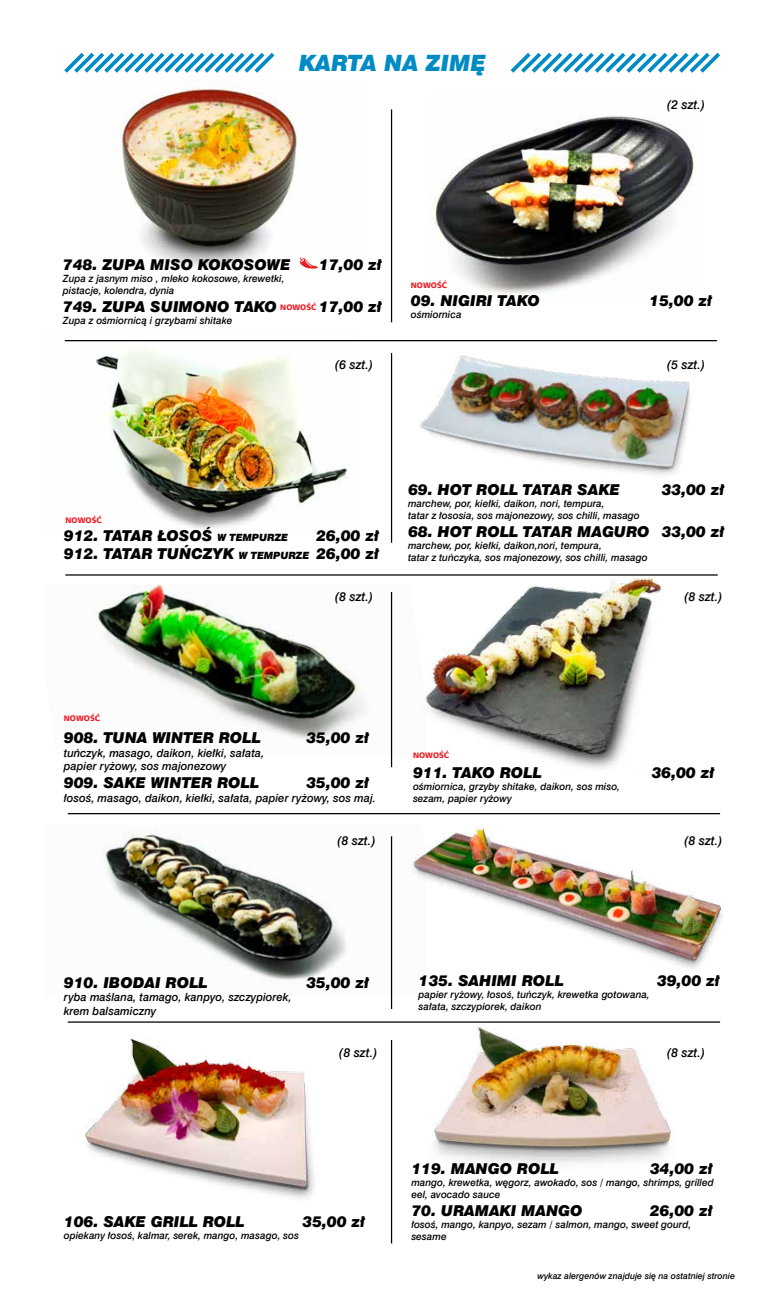
<style>
.page{position:relative;width:780px;height:1312px;background:#fff}
.page>*{position:absolute;margin:0;border:0;box-sizing:border-box;transform-origin:0 0}
.t1{font:italic 22.5px "Swis 721 Blk EU";color:#008bc4}
.t2{font:italic 15px/18px "Swis 721 Blk EU";color:#000;text-align:right}
.t3{font:italic 12.5px "Swis 721 Md EU";color:#000}
.t4{font:italic 11.25px/13.5px "Swis 721 Md EU";color:#000}
.t5{font:italic 10px/12px "Swis 721 Md EU";color:#000}
.t6{font:italic 8.75px "Swis 721 Md EU";color:#000}
.t7{font:7.88px "Humnst 777 Blk EU";color:#ed1d24}
.s1{font-size:10px}
</style>
<div class="page">
<img style="left:103px;top:832px;width:290px;height:164px">
<img style="left:96px;top:584px;width:268px;height:157px">
<img style="left:64px;top:340px;width:292px;height:190px">
<hr style="left:68px;top:812px;width:652px;height:2px;background:#000">
<img style="left:121px;top:86px;width:177px;height:182px">
<img style="left:433px;top:116px;width:261px;height:179px">
<img style="left:411px;top:825px;width:312px;height:143px">
<svg style="left:64px;top:52px;width:211px;height:21px"></svg>
<svg style="left:510px;top:52px;width:210px;height:21px"></svg>
<hr style="left:391px;top:109px;width:1px;height:213px;background:#000">
<hr style="left:65px;top:340px;width:652px;height:1px;background:#000">
<hr style="left:65px;top:574px;width:652px;height:1px;background:#000">
<hr style="left:68px;top:1021px;width:652px;height:1px;background:#000">
<hr style="left:391px;top:353px;width:1px;height:189px;background:#000">
<hr style="left:391px;top:836px;width:1px;height:172px;background:#000">
<hr style="left:391px;top:1039px;width:1px;height:204px;background:#000">
<img style="left:410px;top:1021px;width:295px;height:143px">
<img style="left:85px;top:1038px;width:229px;height:160px">
<svg style="left:300px;top:257px;width:18px;height:12px"></svg>
<img style="left:399px;top:341px;width:311px;height:134px">
<img style="left:390px;top:578px;width:271px;height:192px">
<h1 class="t1" style="left:299px;top:49px;width:188px">KARTA NA ZIMĘ</h1>
<p class="t3" style="left:666px;top:97px;width:40px">(2 szt.)</p>
<h2 class="t2" style="left:63px;top:256px;width:229px">748. ZUPA MISO KOKOSOWE</h2>
<h2 class="t2" style="left:319px;top:256px;width:64px">17,00 zł</h2>
<p class="t5" style="left:63px;top:273px;width:223px">Zupa z jasnym miso , mleko kokosowe, krewetki, pistacje, kolendra, dynia</p>
<h2 class="t2" style="left:63px;top:298px;width:215px">749. ZUPA SUIMONO TAKO</h2>
<h2 class="t2" style="left:319px;top:298px;width:64px">17,00 zł</h2>
<p class="t5" style="left:63px;top:315px;width:171px">Zupa z ośmiornicą i grzybami shitake</p>
<p class="t7" style="left:280px;top:302px;width:38px">NOWOŚĆ</p>
<p class="t3" style="left:334px;top:357px;width:40px">(6 szt.)</p>
<p class="t7" style="left:411px;top:280px;width:38px">NOWOŚĆ</p>
<h2 class="t2" style="left:411px;top:292px;width:130px">09. NIGIRI TAKO</h2>
<h2 class="t2" style="left:649px;top:292px;width:65px">15,00 zł</h2>
<p class="t5" style="left:411px;top:309px;width:52px">ośmiornica</p>
<p class="t3" style="left:666px;top:357px;width:40px">(5 szt.)</p>
<p class="t7" style="left:65px;top:515px;width:38px">NOWOŚĆ</p>
<h2 class="t2" style="left:64px;top:527px;width:226px">912. TATAR ŁOSOŚ <span class="s1">W TEMPURZE</span></h2>
<h2 class="t2" style="left:64px;top:527px;width:316px">26,00 zł<br>912. TATAR TUŃCZYK <span class="s1">W TEMPURZE</span> 26,00 zł</h2>
<p class="t3" style="left:334px;top:589px;width:40px">(8 szt.)</p>
<h2 class="t2" style="left:408px;top:481px;width:213px">69. HOT ROLL TATAR SAKE</h2>
<h2 class="t2" style="left:661px;top:481px;width:65px">33,00 zł</h2>
<p class="t5" style="left:408px;top:498px;width:233px">marchew, por, kiełki, daikon, nori, tempura,<br>tatar z łososia, sos majonezowy, sos chilli, masago</p>
<h2 class="t2" style="left:408px;top:523px;width:318px">68. HOT ROLL TATAR MAGURO 33,00 zł</h2>
<p class="t5" style="left:408px;top:540px;width:241px">marchew, por, kiełki, daikon,nori, tempura,<br>tatar z tuńczyka, sos majonezowy, sos chilli, masago</p>
<p class="t3" style="left:684px;top:589px;width:40px">(8 szt.)</p>
<p class="t7" style="left:64px;top:713px;width:38px">NOWOŚĆ</p>
<h2 class="t2" style="left:64px;top:729px;width:198px">908. TUNA WINTER ROLL</h2>
<h2 class="t2" style="left:306px;top:729px;width:65px">35,00 zł</h2>
<p class="t4" style="left:64px;top:746px;width:202px">tuńczyk, masago, daikon, kiełki, sałata, papier ryżowy, sos majonezowy</p>
<h2 class="t2" style="left:64px;top:774px;width:196px">909. SAKE WINTER ROLL</h2>
<h2 class="t2" style="left:306px;top:774px;width:65px">35,00 zł</h2>
<p class="t4" style="left:64px;top:791px;width:313px">łosoś, masago, daikon, kiełki, sałata, papier ryżowy, sos maj.</p>
<p class="t3" style="left:337px;top:833px;width:40px">(8 szt.)</p>
<p class="t7" style="left:413px;top:750px;width:38px">NOWOŚĆ</p>
<h2 class="t2" style="left:413px;top:763px;width:130px">911. TAKO ROLL</h2>
<h2 class="t2" style="left:651px;top:763px;width:65px">36,00 zł</h2>
<p class="t5" style="left:413px;top:780px;width:208px">ośmiornica, grzyby shitake, daikon, sos miso, sezam, papier ryżowy</p>
<p class="t3" style="left:684px;top:833px;width:40px">(8 szt.)</p>
<h2 class="t2" style="left:64px;top:973px;width:145px">910. IBODAI ROLL</h2>
<h2 class="t2" style="left:306px;top:973px;width:65px">35,00 zł</h2>
<p class="t4" style="left:64px;top:991px;width:229px">ryba maślana, tamago, kanpyo, szczypiorek, krem balsamiczny</p>
<p class="t3" style="left:339px;top:1044px;width:40px">(8 szt.)</p>
<h2 class="t2" style="left:418px;top:972px;width:146px">135. SAHIMI ROLL</h2>
<h2 class="t2" style="left:656px;top:972px;width:65px">39,00 zł</h2>
<p class="t5" style="left:418px;top:989px;width:233px">papier ryżowy, łosoś, tuńczyk, krewetka gotowana, sałata, szczypiorek, daikon</p>
<p class="t3" style="left:666px;top:1044px;width:40px">(8 szt.)</p>
<h2 class="t2" style="left:64px;top:1212px;width:182px">106. SAKE GRILL ROLL</h2>
<h2 class="t2" style="left:302px;top:1212px;width:65px">35,00 zł</h2>
<p class="t5" style="left:64px;top:1229px;width:237px">opiekany łosoś, kalmar, serek, mango, masago, sos</p>
<h2 class="t2" style="left:411px;top:1159px;width:149px">119. MANGO ROLL</h2>
<h2 class="t2" style="left:649px;top:1159px;width:65px">34,00 zł</h2>
<p class="t5" style="left:411px;top:1176px;width:304px">mango, krewetka, węgorz, awokado, sos / mango, shrimps, grilled eel, avocado sauce</p>
<h2 class="t2" style="left:411px;top:1201px;width:172px">70. URAMAKI MANGO</h2>
<h2 class="t2" style="left:649px;top:1201px;width:65px">26,00 zł</h2>
<p class="t5" style="left:411px;top:1218px;width:281px">łosoś, mango, kanpyo, sezam / salmon, mango, sweet gourd, sesame</p>
<p class="t6" style="left:537px;top:1270px;width:199px">wykaz alergenów znajduje się na ostatniej stronie</p>
</div>
